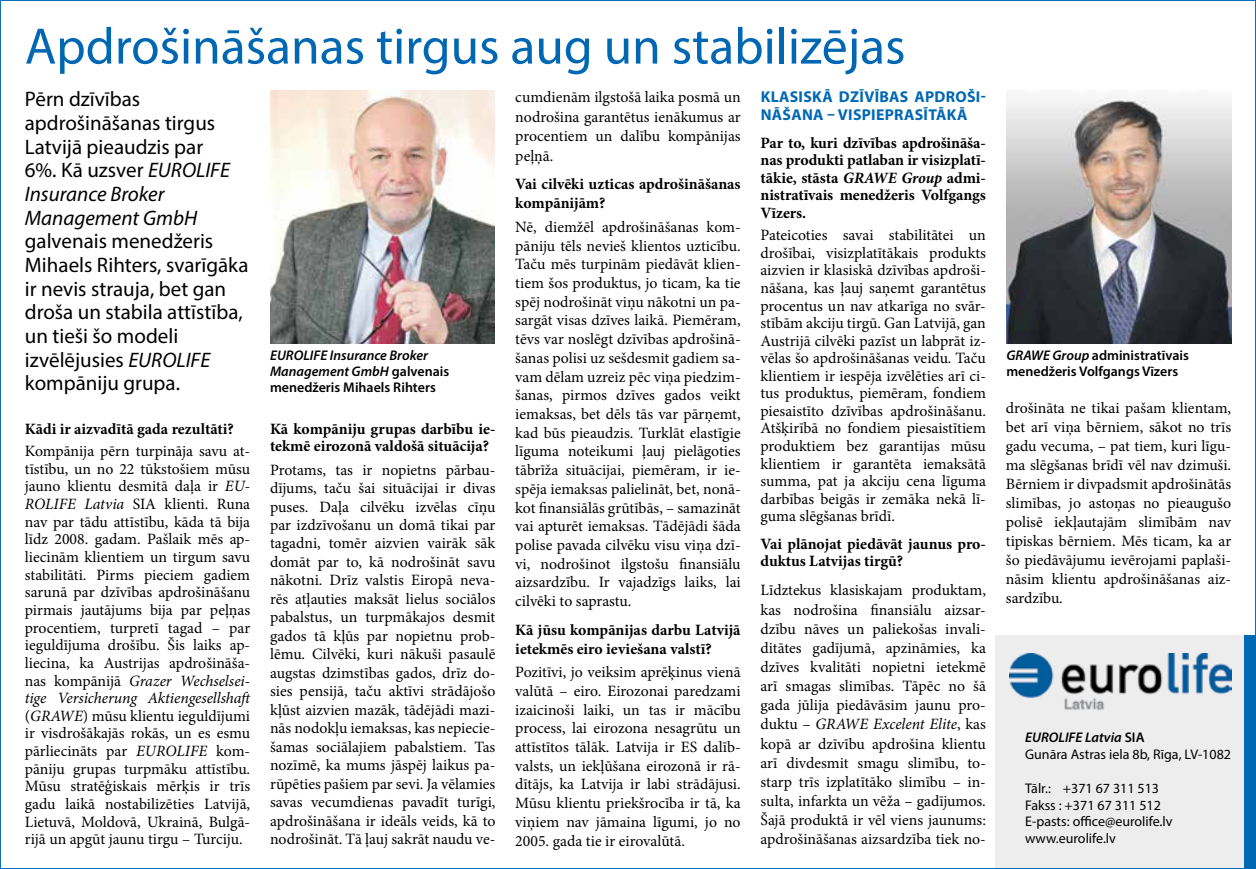
<style>
.page{position:relative;width:1256px;height:869px;background:#fff}
.page>*{position:absolute;margin:0;border:0;box-sizing:border-box;transform-origin:0 0}
.t1{font:51.62px "Myriad Pro";color:#0067b3}
.t2{font:21px/23.6px "Myriad Pro";color:#000}
.t3{font:15.75px/18.7px "Minion Pro";color:#000;text-align:justify}
.t4{font:700 15.75px/17.5px "Minion Pro";color:#000}
.t5{font:700 15.75px/17.5px "Myriad Pro";letter-spacing:.02em;color:#0067b3}
.t6{font:14px/16.8px "Myriad Pro";color:#000}
.t7{font:italic 600 14px/15.8px "Myriad Pro";color:#000}
.t8{font:600 14px/15.8px "Myriad Pro";color:#000}
.s1{font-style:italic}
.s2{font-style:normal}
.s3{font-weight:600;font-style:italic}
.s4{font-weight:600}
</style>
<div class="page">
<div style="left:995px;top:635px;width:260px;height:233px;background:#ededee"></div>
<div style="left:1244px;top:635px;width:11px;height:233px;background:#0067b3"></div>
<img style="left:1009px;top:653px;width:221px;height:57px">
<img style="left:270px;top:91px;width:224px;height:253px">
<img style="left:1006px;top:97px;width:224px;height:247px">
<h1 class="t1" style="left:25px;top:14px;width:882px">Apdrošināšanas tirgus aug un stabilizējas</h1>
<h2 class="t2" style="left:25px;top:87px;width:206px">Pērn dzīvības apdrošināšanas tirgus<br>Latvijā pieaudzis par<br>6%. Kā uzsver <span class="s1">EUROLIFE<br>Insurance Broker<br>Management GmbH</span></h2>
<h2 class="t2" style="left:25px;top:229px;width:225px">galvenais menedžeris<br>Mihaels Rihters, svarīgāka ir nevis strauja, bet gan droša un stabila attīstība, un tieši šo modeli izvēlējusies <span class="s1">EUROLIFE </span>kompāniju grupa.</h2>
<p class="t4" style="left:25px;top:419px;width:210px">Kādi ir aizvadītā gada rezultāti?</p>
<p class="t3" style="left:25px;top:442px;width:229px;line-height:17.7px;text-align:left">Kompānija pērn turpināja savu at&shy;tīstību, un no 22 tūkstošiem mūsu jauno klientu desmitā daļa ir <span class="s1">EU-ROLIFE Latvia</span> SIA klienti. Runa nav par tādu attīstību, kāda tā bija līdz 2008. gadam. Pašlaik mēs ap&shy;liecinām klientiem un tirgum savu stabilitāti. Pirms pieciem gadiem sarunā par dzīvības apdrošināšanu pirmais jautājums bija par peļņas procentiem, turpretī tagad – par ieguldījuma drošību. Šis laiks ap&shy;liecina, ka Austrijas apdrošināša&shy;nas kompānijā <span class="s1">Grazer Wechselsei&shy;tige Versicherung Aktiengesellshaft </span>(<span class="s1">GRAWE</span>) mūsu klientu ieguldījumi ir visdrošākajās rokās, un es esmu pārliecināts par <span class="s1">EUROLIFE</span> kom&shy;pāniju grupas turpmāku attīstību.<br>Mūsu stratēģiskais mērķis ir trīs gadu laikā nostabilizēties Latvijā, Lietuvā, Moldovā, Ukrainā, Bulgā&shy;rijā un apgūt jaunu tirgu – Turciju.</p>
<p class="t5" style="left:760px;top:88px;width:226px">KLASISKĀ DZĪVĪBAS APDROŠI-<br>NĀŠANA – VISPIEPRASĪTĀKĀ</p>
<p class="t4" style="left:760px;top:133px;width:227px;text-align:justify">Par to, kuri dzīvības apdrošināša&shy;nas produkti patlaban ir visizplatī&shy;tākie, stāsta <span class="s1">GRAWE Group</span> admi&shy;nistratīvais menedžeris Volfgangs Vīzers.</p>
<p class="t3" style="left:760px;top:226px;width:227px;line-height:17.5px">Pateicoties savai stabilitātei un drošībai, visizplatītākais produkts aizvien ir klasiskā dzīvības apdroši&shy;nāšana, kas ļauj saņemt garantētus procentus un nav atkarīga no svār&shy;stībām akciju tirgū. Gan Latvijā, gan Austrijā cilvēki pazīst un labprāt iz&shy;vēlas šo apdrošināšanas veidu. Taču klientiem ir iespēja izvēlēties arī ci&shy;tus produktus, piemēram, fondiem piesaistīto dzīvības apdrošināšanu.<br>Atšķirībā no fondiem piesaistītiem produktiem bez garantijas mūsu klientiem ir garantēta iemaksātā summa, pat ja akciju cena līguma darbības beigās ir zemāka nekā lī&shy;guma slēgšanas brīdī.</p>
<p class="t4" style="left:760px;top:534px;width:227px">Vai plānojat piedāvāt jaunus pro&shy;duktus Latvijas tirgū?</p>
<p class="t3" style="left:760px;top:580px;width:227px">Līdztekus klasiskajam produktam, kas nodrošina finansiālu aizsar&shy;dzību nāves un paliekošas invali&shy;ditātes gadījumā, apzināmies, ka dzīves kvalitāti nopietni ietekmē arī smagas slimības. Tāpēc no šā gada jūlija piedāvāsim jaunu pro&shy;duktu – <span class="s1">GRAWE Excelent Elite</span>, kas kopā ar dzīvību apdrošina klientu arī divdesmit smagu slimību, to&shy;starp trīs izplatītāko slimību – in&shy;sulta, infarkta un vēža – gadījumos.<br>Šajā produktā ir vēl viens jaunums: apdrošināšanas aizsardzība tiek no-</p>
<p class="t3" style="left:515px;top:87px;width:227px;line-height:19.6px">cumdienām ilgstošā laika posmā un nodrošina garantētus ienākumus ar procentiem un dalību kompānijas peļņā.</p>
<p class="t4" style="left:515px;top:175px;width:227px;line-height:18.7px">Vai cilvēki uzticas apdrošināšanas kompānijām?</p>
<p class="t3" style="left:515px;top:217px;width:227px">Nē, diemžēl apdrošināšanas kom&shy;pāniju tēls nevieš klientos uzticību.<br>Taču mēs turpinām piedāvāt klien&shy;tiem šos produktus, jo ticam, ka tie spēj nodrošināt viņu nākotni un pa&shy;sargāt visas dzīves laikā. Piemēram, tēvs var noslēgt dzīvības apdrošinā&shy;šanas polisi uz sešdesmit gadiem sa&shy;vam dēlam uzreiz pēc viņa piedzim&shy;šanas, pirmos dzīves gados veikt iemaksas, bet dēls tās var pārņemt, kad būs pieaudzis. Turklāt elastīgie līguma noteikumi ļauj pielāgoties tābrīža situācijai, piemēram, ir ie&shy;spēja iemaksas palielināt, bet, nonā&shy;kot finansiālās grūtībās, – samazināt vai apturēt iemaksas. Tādējādi šāda polise pavada cilvēku visu viņa dzī&shy;vi, nodrošinot ilgstošu finansiālu aizsardzību. Ir vajadzīgs laiks, lai cilvēki to saprastu.</p>
<p class="t4" style="left:515px;top:620px;width:227px;line-height:18.7px">Kā jūsu kompānijas darbu Latvijā ietekmēs eiro ieviešana valstī?</p>
<p class="t3" style="left:515px;top:662px;width:227px">Pozitīvi, jo veiksim aprēķinus vienā valūtā – eiro. Eirozonai paredzami izaicinoši laiki, un tas ir mācību process, lai eirozona nesagrūtu un attīstītos tālāk. Latvija ir ES dalīb&shy;valsts, un iekļūšana eirozonā ir rā&shy;dītājs, ka Latvija ir labi strādājusi.<br>Mūsu klientu priekšrocība ir tā, ka viņiem nav jāmaina līgumi, jo no 2005. gada tie ir eirovalūtā.</p>
<p class="t7" style="left:270px;top:347px;width:181px">EUROLIFE Insurance Broker<br>Management GmbH <span class="s2">galvenais menedžeris Mihaels Rihters</span></p>
<p class="t8" style="left:1006px;top:347px;width:184px"><span class="s1">GRAWE Group</span> administratīvais menedžeris Volfgangs Vīzers</p>
<p class="t3" style="left:1005px;top:399px;width:227px">drošināta ne tikai pašam klientam, bet arī viņa bērniem, sākot no trīs gadu vecuma, – pat tiem, kuri līgu&shy;ma slēgšanas brīdī vēl nav dzimuši.<br>Bērniem ir divpadsmit apdrošinātās slimības, jo astoņas no pieaugušo polisē iekļautajām slimībām nav tipiskas bērniem. Mēs ticam, ka ar šo piedāvājumu ievērojami paplaši&shy;nāsim klientu apdrošināšanas aiz&shy;sardzību.</p>
<p class="t4" style="left:270px;top:419px;width:227px">Kā kompāniju grupas darbību ie&shy;tekmē eirozonā valdošā situācija?</p>
<p class="t3" style="left:270px;top:460px;width:227px">Protams, tas ir nopietns pārbau&shy;dījums, taču šai situācijai ir divas puses. Daļa cilvēku izvēlas cīņu par izdzīvošanu un domā tikai par tagadni, tomēr aizvien vairāk sāk domāt par to, kā nodrošināt savu nākotni. Drīz valstis Eiropā neva&shy;rēs atļauties maksāt lielus sociālos pabalstus, un turpmākajos desmit gados tā kļūs par nopietnu prob&shy;lēmu. Cilvēki, kuri nākuši pasaulē augstas dzimstības gados, drīz do&shy;sies pensijā, taču aktīvi strādājošo kļūst aizvien mazāk, tādējādi mazi&shy;nās nodokļu iemaksas, kas nepiecie&shy;šamas sociālajiem pabalstiem. Tas nozīmē, ka mums jāspēj laikus pa&shy;rūpēties pašiem par sevi. Ja vēlamies savas vecumdienas pavadīt turīgi, apdrošināšana ir ideāls veids, kā to nodrošināt. Tā ļauj sakrāt naudu ve-</p>
<p class="t6" style="left:1024px;top:728px;width:207px"><span class="s3">EUROLIFE Latvia</span> <span class="s4">SIA<br></span>Gunāra Astras iela 8b, Rīga, LV-1082</p>
<p class="t6" style="left:1024px;top:779px;width:149px">Tālr.: +371 67 311 513<br>Fakss : +371 67 311 512<br>E-pasts: office@eurolife.lv www.eurolife.lv</p>
</div>
